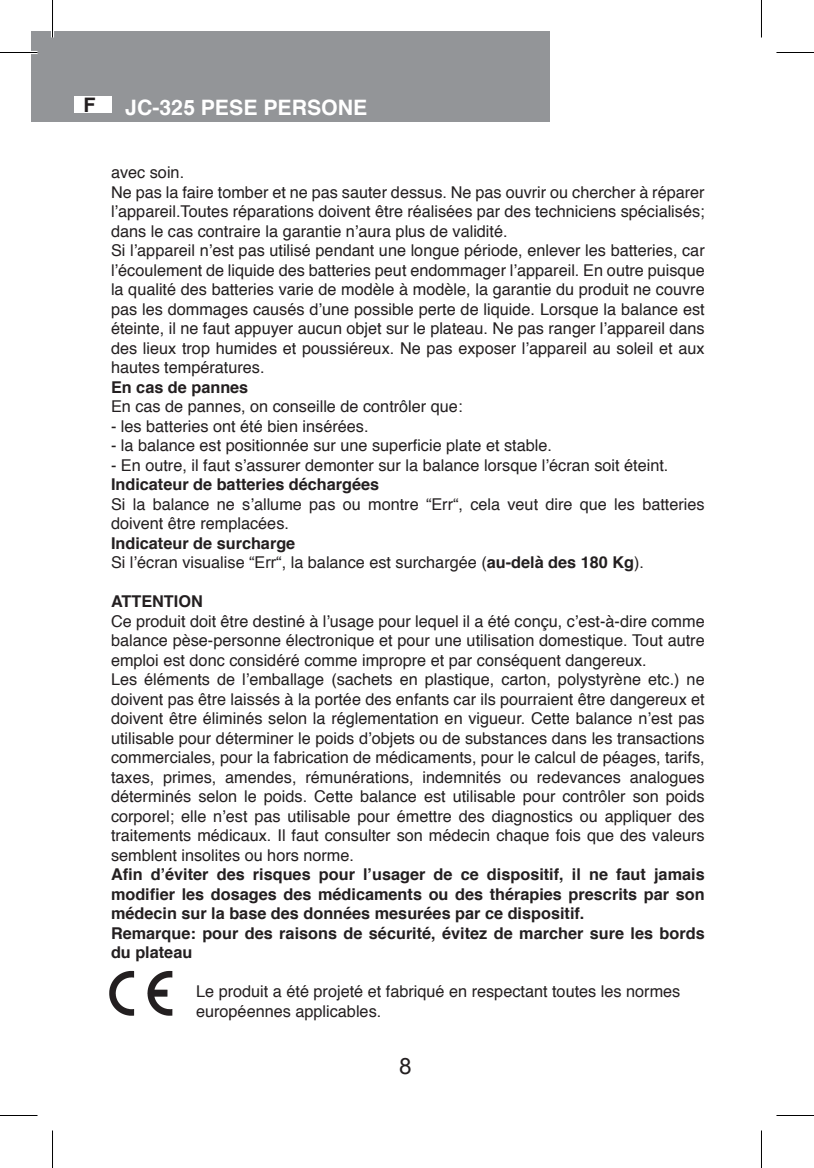
<style>
.page{position:relative;width:814px;height:1168px;background:#fff}
.page>*{position:absolute;margin:0;border:0;box-sizing:border-box;transform-origin:0 0}
.t1{font:22.5px "Arial";color:#231f20}
.t2{font:700 21.25px "Helvetica";color:#fff}
.t3{font:700 20px "Arial";color:#231f20}
.t4{font:16.25px/19.5px "Helvetica";color:#231f20}
.t5{font:700 16.25px/19.5px "Helvetica";color:#231f20}
.s1{font-family:"Arial"}
.s2{font-weight:700}
</style>
<div class="page">
<div style="left:31px;top:31px;width:519px;height:91px;background:#939598"></div>
<div style="left:74px;top:97px;width:38px;height:16px;background:#fff"></div>
<svg style="left:109px;top:971px;width:25px;height:45px"></svg>
<svg style="left:147px;top:971px;width:25px;height:45px"></svg>
<hr style="left:0;top:51px;width:38px;height:3px;background:#fff">
<hr style="left:51px;top:0;width:3px;height:38px;background:#fff">
<hr style="left:0;top:52px;width:38px;height:1px;background:#000">
<hr style="left:776px;top:52px;width:38px;height:1px;background:#000">
<hr style="left:0;top:1115px;width:38px;height:1px;background:#000">
<hr style="left:776px;top:1115px;width:38px;height:1px;background:#000">
<hr style="left:52px;top:0;width:1px;height:38px;background:#000">
<hr style="left:52px;top:1130px;width:1px;height:38px;background:#000">
<hr style="left:761px;top:0;width:1px;height:38px;background:#000">
<hr style="left:761px;top:1130px;width:1px;height:38px;background:#000">
<p class="t3" style="left:83px;top:92px;width:14px">F</p>
<h2 class="t2" style="left:125px;top:90px;width:244px">JC-32<span class="s1">5</span> PESE PERSONE</h2>
<p class="t4" style="left:111px;top:163px;width:595px">avec soin.<br>Ne pas la faire tomber et ne pas sauter dessus. Ne pas ouvrir ou chercher à réparer l’appareil.Toutes réparations doivent être réalisées par des techniciens spécialisés; dans le cas contraire la garantie n’aura plus de validité.<br>Si l’appareil n’est pas utilisé pendant une longue période, enlever les batteries, car l’écoulement de liquide des batteries peut endommager l’appareil. En outre puisque la qualité des batteries varie de modèle à modèle, la garantie du produit ne couvre pas les dommages causés d’une possible perte de liquide. Lorsque la balance est éteinte, il ne faut appuyer aucun objet sur le plateau. Ne pas ranger l’appareil dans des lieux trop humides et poussiéreux. Ne pas exposer l’appareil au soleil et aux hautes températures.</p>
<p class="t5" style="left:111px;top:377px;width:139px">En cas de pannes</p>
<p class="t4" style="left:111px;top:397px;width:353px">En cas de pannes, on conseille de contrôler que:</p>
<p class="t4" style="left:111px;top:417px;width:259px">- les batteries ont été bien insérées.</p>
<p class="t4" style="left:111px;top:436px;width:442px">- la balance est positionnée sur une superficie plate et stable.</p>
<p class="t4" style="left:111px;top:456px;width:559px">- En outre, il faut s’assurer demonter sur la balance lorsque l’écran soit éteint.</p>
<p class="t5" style="left:111px;top:475px;width:270px">Indicateur de batteries déchargées</p>
<p class="t4" style="left:111px;top:495px;width:595px">Si la balance ne s’allume pas ou montre “Err“, cela veut dire que les batteries doivent être remplacées.</p>
<p class="t4" style="left:111px;top:534px;width:534px"><span class="s2">Indicateur de surcharge<br></span>Si l’écran visualise “<span class="s1">Err</span>“, la balance est surchargée (<span class="s2">au-delà des 180 Kg</span>).</p>
<p class="t5" style="left:111px;top:592px;width:93px">ATTENTION</p>
<p class="t4" style="left:111px;top:612px;width:595px">Ce produit doit être destiné à l’usage pour lequel il a été conçu, c’est-à-dire comme balance pèse-personne électronique et pour une utilisation domestique. Tout autre emploi est donc considéré comme impropre et par conséquent dangereux.<br>Les éléments de l’emballage (sachets en plastique, carton, polystyrène etc.) ne doivent pas être laissés à la portée des enfants car ils pourraient être dangereux et doivent être éliminés selon la réglementation en vigueur. Cette balance n’est pas utilisable pour déterminer le poids d’objets ou de substances dans les transactions commerciales, pour la fabrication de médicaments, pour le calcul de péages, tarifs, taxes, primes, amendes, rémunérations, indemnités ou redevances analogues déterminés selon le poids. Cette balance est utilisable pour contrôler son poids corporel; elle n’est pas utilisable pour émettre des diagnostics ou appliquer des traitements médicaux. Il faut consulter son médecin chaque fois que des valeurs semblent insolites ou hors norme.</p>
<p class="t5" style="left:111px;top:865px;width:595px">Afin d’éviter des risques pour l’usager de ce dispositif, il ne faut jamais modifier les dosages des médicaments ou des thérapies prescrits par son médecin sur la base des données mesurées par ce dispositif.<br>Remarque: pour des raisons de sécurité, évitez de marcher sure les bords du plateau</p>
<p class="t4" style="left:196px;top:982px;width:486px">Le produit a été projeté et fabriqué en respectant toutes les normes européennes applicables.</p>
<h1 class="t1" style="left:399px;top:1052px;width:14px">8</h1>
</div>
